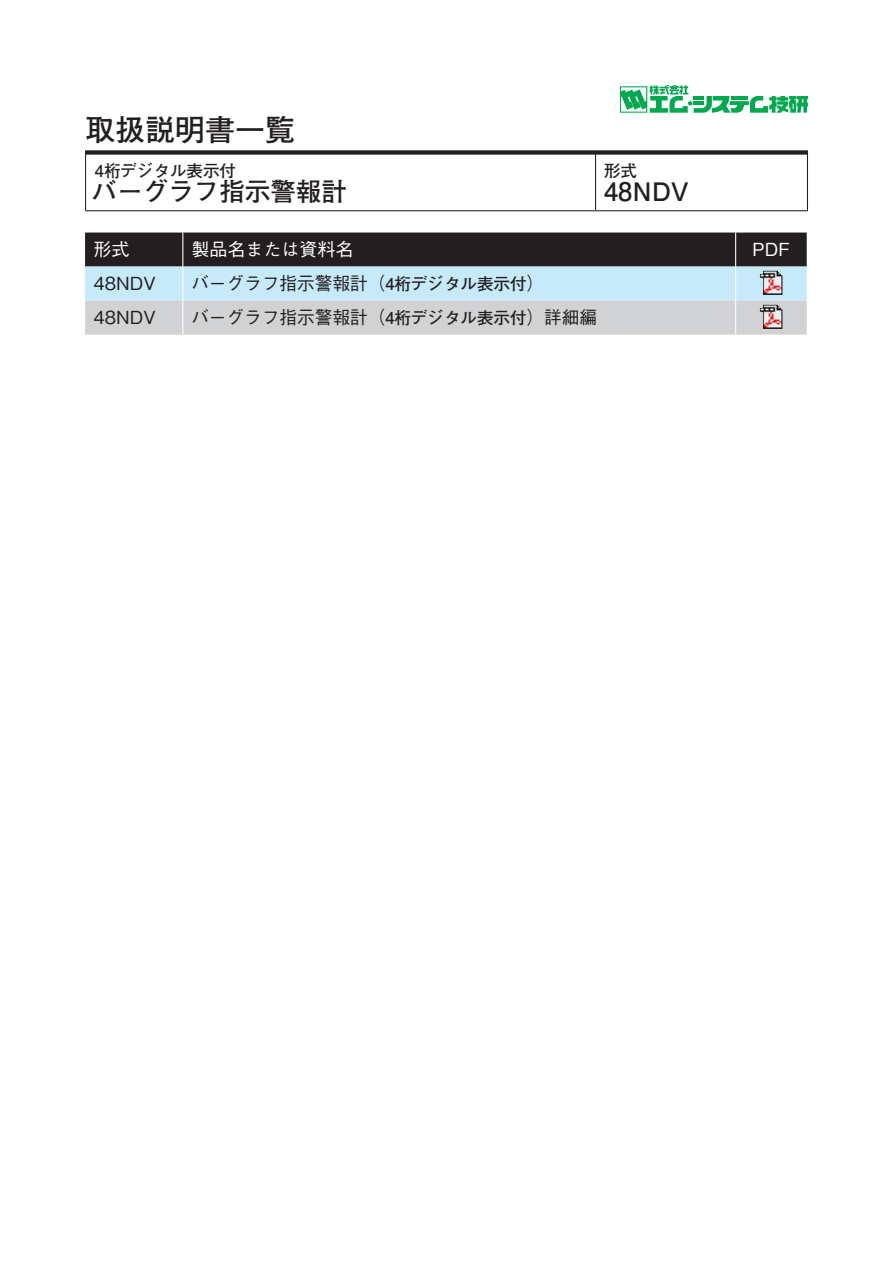
<style>
.page{position:relative;width:893px;height:1263px;background:#fff}
.page>*{position:absolute;margin:0;border:0;box-sizing:border-box;transform-origin:0 0}
.t1{font:700 30px "Futo Go B101 Pro";color:#231f20}
.t2{font:700 25.5px "Futo Go B101 Pro";color:#231f20}
.t3{font:500 18px "Gothic BBB Pro";color:#231f20}
.t4{font:500 18px "Gothic BBB Pro";color:#fff}
.t5{font:700 16.5px "Futo Go B101 Pro";color:#231f20}
.s1{font-family:"Futo Go B101 Pro";font-weight:700;font-size:16.5px}
</style>
<div class="page">
<div style="left:85px;top:150px;width:723px;height:5px;background:#231f20"></div>
<svg style="left:620px;top:85px;width:188px;height:28px"></svg>
<hr style="left:595px;top:154px;width:1px;height:56px;background:#231f20">
<hr style="left:85px;top:154px;width:1px;height:56px;background:#231f20">
<hr style="left:807px;top:154px;width:1px;height:56px;background:#231f20">
<hr style="left:85px;top:210px;width:511px;height:1px;background:#231f20">
<hr style="left:596px;top:210px;width:212px;height:1px;background:#231f20">
<svg style="left:85px;top:233px;width:722px;height:102px;background:#949ea5"></svg>
<hr style="left:182px;top:233px;width:1px;height:34px;background:#fff">
<hr style="left:735px;top:233px;width:1px;height:34px;background:#fff">
<hr style="left:182px;top:267px;width:1px;height:34px;background:#fff">
<hr style="left:735px;top:267px;width:1px;height:34px;background:#fff">
<hr style="left:182px;top:301px;width:1px;height:34px;background:#fff">
<hr style="left:735px;top:301px;width:1px;height:34px;background:#fff">
<img style="left:760px;top:271px;width:22px;height:24px">
<img style="left:760px;top:305px;width:22px;height:24px">
<h1 class="t1" style="left:85px;top:106px;width:211px">取扱説明書一覧</h1>
<p class="t5" style="left:95px;top:157px;width:143px">4桁デジタル表示付</p>
<h2 class="t2" style="left:92px;top:171px;width:256px">バーグラフ指示警報計</h2>
<p class="t5" style="left:604px;top:157px;width:34px">形式</p>
<h2 class="t2" style="left:604px;top:171px;width:86px">48NDV</h2>
<p class="t4" style="left:94px;top:235px;width:37px">形式</p>
<p class="t4" style="left:191px;top:235px;width:163px">製品名または資料名</p>
<p class="t3" style="left:94px;top:269px;width:64px">48NDV</p>
<p class="t3" style="left:191px;top:269px;width:354px">バーグラフ指示警報計（<span class="s1">4桁デジタル表示付</span>(</p>
<p class="t3" style="left:94px;top:303px;width:64px">48NDV</p>
<p class="t3" style="left:191px;top:303px;width:407px">バーグラフ指示警報計（<span class="s1">4桁デジタル表示付</span>）詳細編</p>
<p class="t4" style="left:752px;top:235px;width:39px">PDF</p>
</div>
